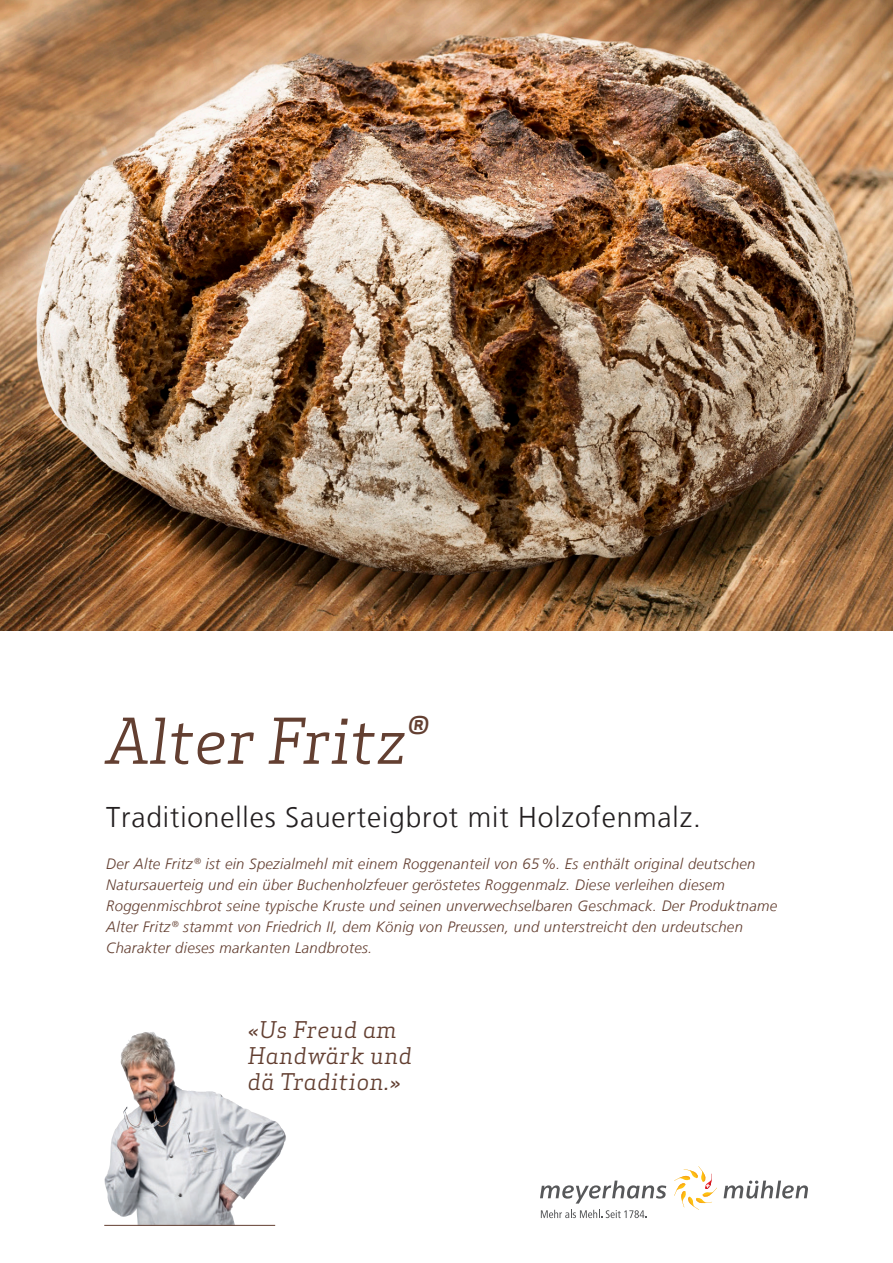
<style>
.page{position:relative;width:893px;height:1263px;background:#fff}
.page>*{position:absolute;margin:0;border:0;box-sizing:border-box;transform-origin:0 0}
.t1{font:italic 61.5px "Apex Serif";color:#633f31}
.t2{font:italic 35.85px "Apex Serif";color:#633f31}
._03_Lead_grau{font:300 28.5px "Frutiger LT";letter-spacing:.03em;color:#231f20}
._01_GS{font:italic 22.5px "Apex Serif";letter-spacing:.03em;color:#633f31}
._03_Lead_grau-2{font:italic 300 15px/21px "Frutiger LT";letter-spacing:.02em;color:#633f31}
</style>
<div class="page">
<img style="left:0;top:0;width:893px;height:630px">
<img style="left:104px;top:1032px;width:182px;height:194px">
<hr style="left:104px;top:1225px;width:171px;height:1px;background:#633f31">
<svg style="left:540px;top:1180px;width:126px;height:23px"></svg>
<svg style="left:724px;top:1180px;width:84px;height:18px"></svg>
<svg style="left:674px;top:1166px;width:43px;height:44px"></svg>
<svg style="left:541px;top:1210px;width:105px;height:8px"></svg>
<p class="t1" style="left:106px;top:702px;width:302px">Alter Fritz</p>
<p class="t2" style="left:407px;top:698px;width:26px">®</p>
<p class="_03_Lead_grau" style="left:106px;top:801px;width:596px">Traditionelles Sauerteigbrot mit Holzofenmalz.</p>
<p class="_03_Lead_grau-2" style="left:106px;top:853px;width:672px">Der Alte Fritz <sup>®</sup> ist ein Spezialmehl mit einem Roggenanteil von 65 %. Es enthält original deutschen Natursauerteig und ein über Buchenholzfeuer geröstetes Roggenmalz. Diese verleihen diesem Roggenmischbrot seine typische Kruste und seinen unverwechselbaren Geschmack. Der Produktname Alter Fritz <sup>®</sup> stammt von Friedrich II, dem König von Preussen, und unterstreicht den urdeutschen Charakter dieses markanten Landbrotes.</p>
<p class="_01_GS" style="left:248px;top:1015px;width:151px">«Us Freud am</p>
<p class="_01_GS" style="left:248px;top:1041px;width:166px">Handwärk und</p>
<p class="_01_GS" style="left:248px;top:1068px;width:155px">dä Tradition.»</p>
</div>
